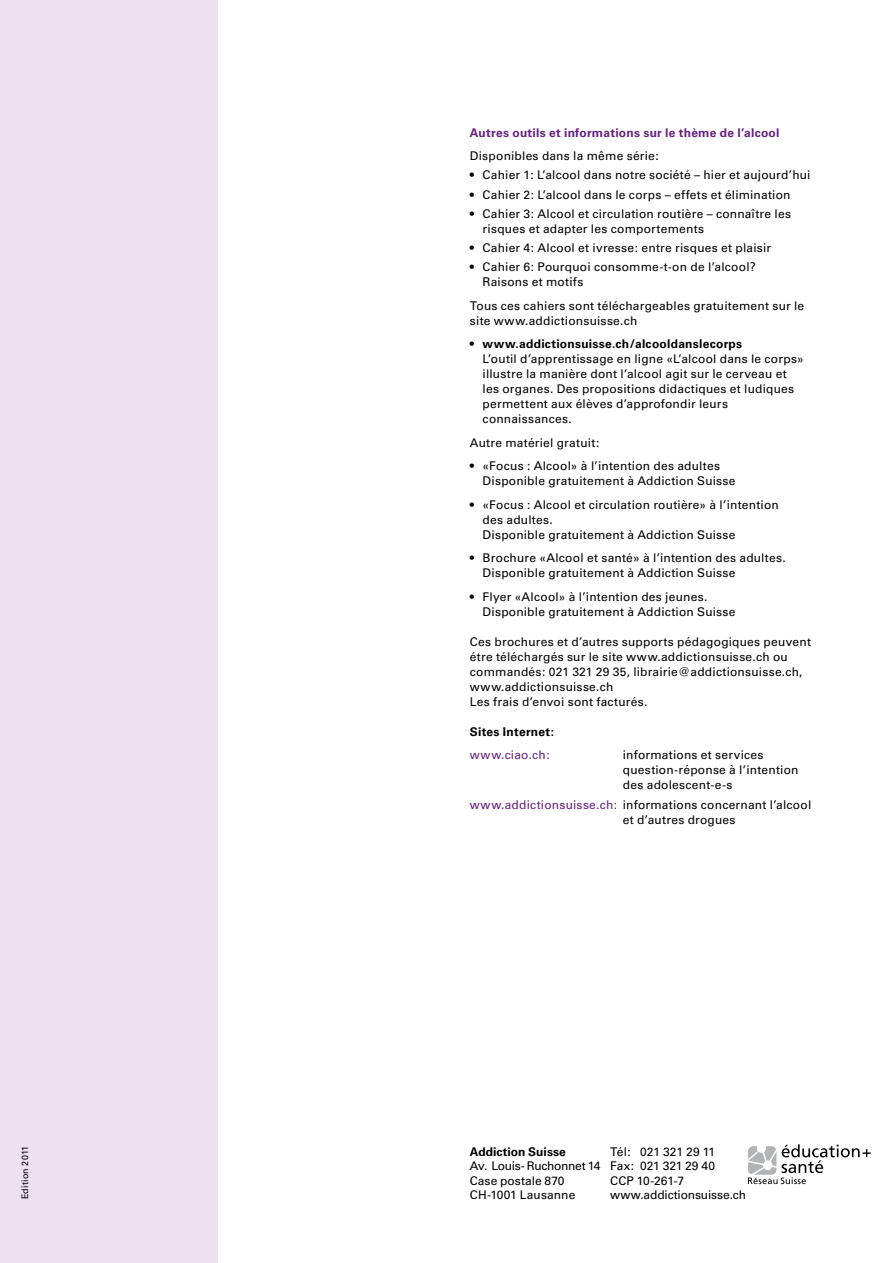
<style>
.page{position:relative;width:893px;height:1263px;background:#fff}
.page>*{position:absolute;margin:0;border:0;box-sizing:border-box;transform-origin:0 0}
.t1{font:12px/15px "Univers";letter-spacing:.015em;color:#000}
.t2{font:12px/14.4px "Univers";letter-spacing:-.01em;color:#000}
.t3{font:12px/14.4px "Univers";letter-spacing:-.005em;color:#000}
.t4{font:700 12px "Univers";letter-spacing:.02em;color:#64227f}
.t5{font:700 12px "Univers";letter-spacing:.015em;color:#000}
.t6{font:12px "Univers";letter-spacing:.025em;color:#64227f}
.t7{font:9px "Univers";letter-spacing:.02em;color:#000}
.s1{font-weight:700}
.s2{color:#64227f}
</style>
<div class="page">
<div style="left:0;top:0;width:218px;height:1263px;background:#ebe2ee"></div>
<svg style="left:748px;top:1144px;width:123px;height:40px"></svg>
<p class="t4" style="left:470px;top:125px;width:311px">Autres outils et informations sur le thème de l’alcool</p>
<p class="t1" style="left:470px;top:148px;width:190px">Disponibles dans la même série:</p>
<p class="t1" style="left:470px;top:168px;width:342px">• Cahier 1: L’alcool dans notre société – hier et aujourd’hui</p>
<p class="t1" style="left:470px;top:187px;width:322px">• Cahier 2: L’alcool dans le corps – effets et élimination</p>
<p class="t1" style="left:483px;top:206px;width:310px;text-indent:-13px">• Cahier 3: Alcool et circulation routière – connaître les risques et adapter les comportements</p>
<p class="t1" style="left:470px;top:240px;width:303px">• Cahier 4: Alcool et ivresse: entre risques et plaisir</p>
<p class="t1" style="left:483px;top:260px;width:275px;text-indent:-13px">• Cahier 6: Pourquoi consomme-t-on de l’alcool?<br>Raisons et motifs</p>
<p class="t1" style="left:470px;top:298px;width:336px">Tous ces cahiers sont téléchargeables gratuitement sur le site www.addictionsuisse.ch</p>
<p class="t1" style="left:483px;top:337px;width:323px;text-indent:-13px">• <span class="s1">www.addictionsuisse.ch/alcooldanslecorps<br></span>L’outil d’apprentissage en ligne «L’alcool dans le corps» illustre la manière dont l’alcool agit sur le cerveau et les organes. Des propositions didactiques et ludiques permettent aux élèves d’approfondir leurs connaissances.</p>
<p class="t1" style="left:470px;top:435px;width:131px">Autre matériel gratuit:</p>
<p class="t1" style="left:483px;top:459px;width:254px;text-indent:-13px">• «Focus : Alcool» à l’intention des adultes<br>Disponible gratuitement à Addiction Suisse</p>
<p class="t1" style="left:483px;top:497px;width:298px;text-indent:-13px">• «Focus : Alcool et circulation routière» à l’intention des adultes.<br>Disponible gratuitement à Addiction Suisse</p>
<p class="t1" style="left:483px;top:551px;width:305px;text-indent:-13px">• Brochure «Alcool et santé» à l’intention des adultes.<br>Disponible gratuitement à Addiction Suisse</p>
<p class="t1" style="left:483px;top:589px;width:254px;text-indent:-13px">• Flyer «Alcool» à l’intention des jeunes.<br>Disponible gratuitement à Addiction Suisse</p>
<p class="t1" style="left:470px;top:634px;width:343px">Ces brochures et d’autres supports pédagogiques peuvent étre téléchargés sur le site www.addictionsuisse.ch ou commandés: 021 321 29 35, librairie@addictionsuisse.ch, www.addictionsuisse.ch<br>Les frais d’envoi sont facturés.</p>
<p class="t5" style="left:470px;top:725px;width:86px">Sites Internet:</p>
<p class="t6" style="left:470px;top:748px;width:81px">www.ciao.ch:</p>
<p class="t1" style="left:623px;top:748px;width:177px">informations et services question-réponse à l’intention des adolescent-e-s</p>
<p class="t1" style="left:623px;top:797px;width:190px;text-indent:-153px"><span class="s2">www.addictionsuisse.ch:</span> informations concernant l’alcool et d’autres drogues</p>
<p class="t7" style="left:19px;top:1199px;width:55px;rotate:-90deg">Edition 2011</p>
<p class="t5" style="left:470px;top:1144px;width:97px">Addiction Suisse</p>
<p class="t3" style="left:470px;top:1159px;width:132px">Av. Louis- Ruchonnet 14<br>Case postale 870<br>CH-1001 Lausanne</p>
<p class="t2" style="left:610px;top:1144px;width:137px">Tél: 021 321 29 11<br>Fax: 021 321 29 40<br>CCP 10-261-7 www.addictionsuisse.ch</p>
</div>
